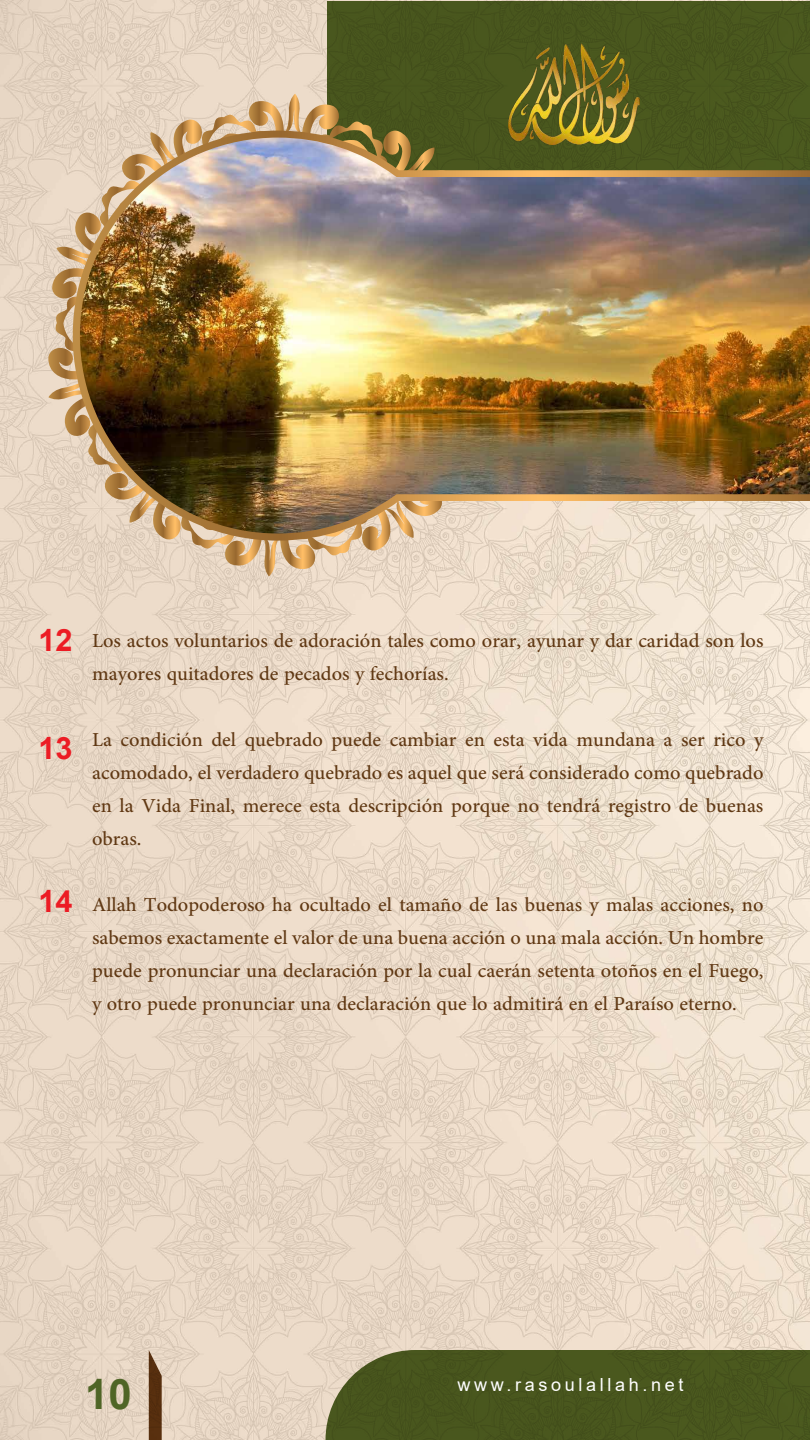
<style>
.page{position:relative;width:810px;height:1440px;background:#fff}
.page>*{position:absolute;margin:0;border:0;box-sizing:border-box;transform-origin:0 0}
.t1{font:700 42px "Arial";color:#4f6526}
.t2{font:700 30.75px "Arial";color:#ec1c24}
.t3{font:700 27.75px/33px "Adobe Arabic";color:#603813;text-align:justify}
.t4{font:18.08px "Arial";letter-spacing:.2em;color:#fff}
</style>
<div class="page">
<img style="left:1px;top:0;width:809px;height:1440px">
<div style="left:327px;top:1px;width:483px;height:247px;background:#48561d"></div>
<svg style="left:48px;top:94px;width:468px;height:482px"></svg>
<svg style="left:73px;top:131px;width:326px;height:410px;background:#cbac84"></svg>
<img style="left:80px;top:138px;width:730px;height:396px">
<img style="left:508px;top:43px;width:131px;height:101px">
<svg style="left:149px;top:1350px;width:13px;height:90px"></svg>
<div style="left:326px;top:1350px;width:484px;height:90px;background:#49561d"></div>
<p class="t2" style="left:38px;top:619px;width:36px">12</p>
<p class="t2" style="left:38px;top:727px;width:36px">13</p>
<p class="t2" style="left:38px;top:880px;width:36px">14</p>
<p class="t3" style="left:92px;top:621px;width:673px">Los actos voluntarios de adoración tales como orar, ayunar y dar caridad son los mayores quitadores de pecados y fechorías.</p>
<p class="t3" style="left:92px;top:720px;width:673px">La condición del quebrado puede cambiar en esta vida mundana a ser rico y acomodado, el verdadero quebrado es aquel que será considerado como quebrado en la Vida Final, merece esta descripción porque no tendrá registro de buenas obras.</p>
<p class="t3" style="left:92px;top:885px;width:673px">Allah Todopoderoso ha ocultado el tamaño de las buenas y malas acciones, no sabemos exactamente el valor de una buena acción o una mala acción. Un hombre puede pronunciar una declaración por la cual caerán setenta otoños en el Fuego, y otro puede pronunciar una declaración que lo admitirá en el Paraíso eterno.</p>
<h1 class="t1" style="left:85px;top:1365px;width:48px">10</h1>
<p class="t4" style="left:458px;top:1372px;width:227px">www.rasoulallah.net</p>
</div>
